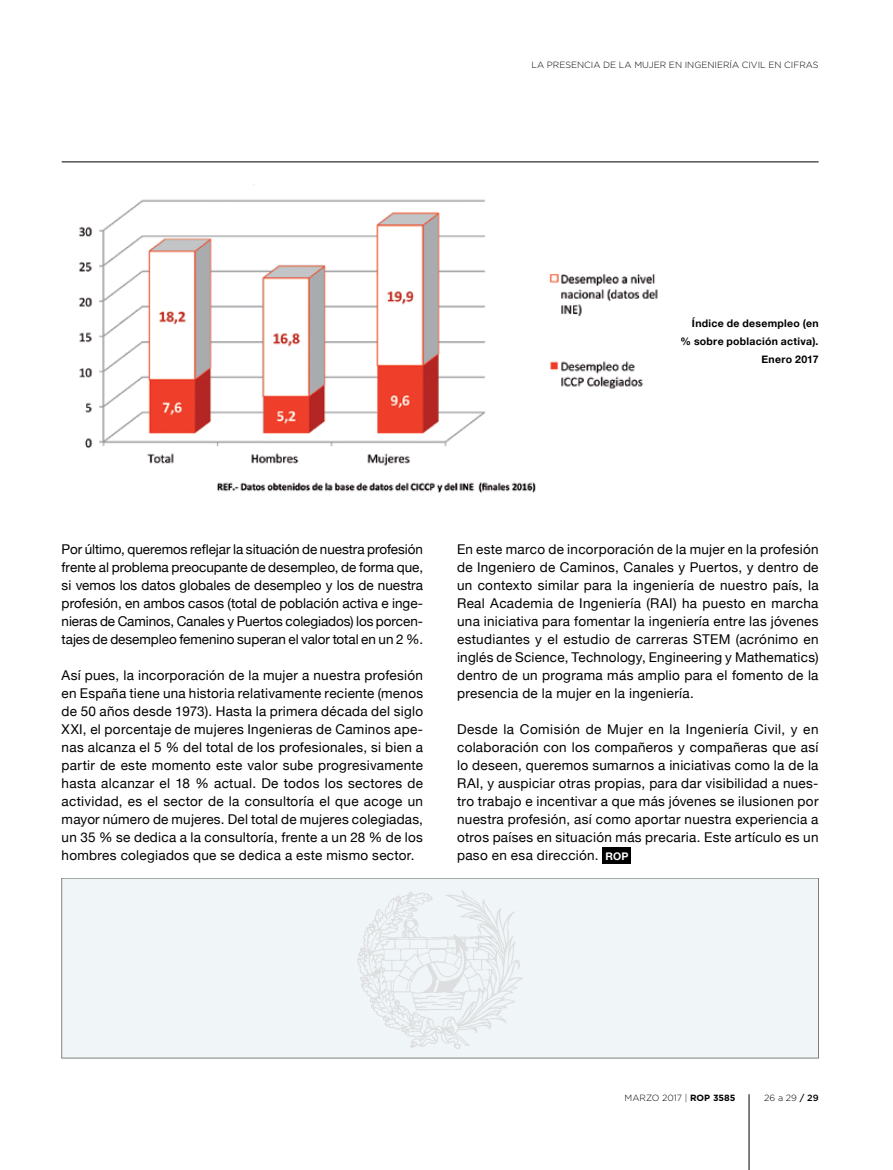
<style>
.page{position:relative;width:893px;height:1170px;background:#fff}
.page>*{position:absolute;margin:0;border:0;box-sizing:border-box;transform-origin:0 0}
.t1{font:13.5px/18px "Helvetica Neue";letter-spacing:.02em;color:#000;text-align:justify}
.t2{font:700 10.5px/18px "Helvetica Neue";letter-spacing:.025em;color:#000;text-align:right}
.t3{font:300 9px "Gotham";color:#000}
.s1{font-weight:700;font-size:10.5px;color:#fff}
.s2{font-weight:700}
.s3{font-weight:500}
</style>
<div class="page">
<hr style="left:749px;top:1094px;width:1px;height:75px;background:#000">
<hr style="left:62px;top:162px;width:757px;height:1px;background:#000">
<img style="left:78px;top:184px;width:580px;height:309px">
<div style="left:603px;top:847px;width:28px;height:16px;background:#000"></div>
<div style="left:62px;top:878px;width:756px;height:179px;background:#f0f5f8"></div>
<img style="left:357px;top:890px;width:166px;height:159px">
<p class="t3" style="left:531px;top:59px;width:289px">LA PRESENCIA DE LA MUJER EN INGENIERÍA CIVIL EN CIFRAS</p>
<p class="t2" style="left:681px;top:314px;width:139px">Índice de desempleo (en % sobre población activa).<br>Enero 2017</p>
<p class="t1" style="left:62px;top:540px;width:363px">Por último, queremos reflejar la situación de nuestra profesión frente al problema preocupante de desempleo, de forma que, si vemos los datos globales de desempleo y los de nuestra profesión, en ambos casos (total de población activa e inge&shy;nieras de Caminos, Canales y Puertos colegiados) los porcen&shy;tajes de desempleo femenino superan el valor total en un 2 %.</p>
<p class="t1" style="left:62px;top:666px;width:363px">Así pues, la incorporación de la mujer a nuestra profesión en España tiene una historia relativamente reciente (menos de 50 años desde 1973). Hasta la primera década del siglo XXI, el porcentaje de mujeres Ingenieras de Caminos ape&shy;nas alcanza el 5 % del total de los profesionales, si bien a partir de este momento este valor sube progresivamente hasta alcanzar el 18 % actual. De todos los sectores de actividad, es el sector de la consultoría el que acoge un mayor número de mujeres. Del total de mujeres colegiadas, un 35 % se dedica a la consultoría, frente a un 28 % de los hombres colegiados que se dedica a este mismo sector.</p>
<p class="t1" style="left:457px;top:540px;width:363px">En este marco de incorporación de la mujer en la profesión de Ingeniero de Caminos, Canales y Puertos, y dentro de un contexto similar para la ingeniería de nuestro país, la Real Academia de Ingeniería (RAI) ha puesto en marcha una iniciativa para fomentar la ingeniería entre las jóvenes estudiantes y el estudio de carreras STEM (acrónimo en inglés de Science, Technology, Engineering y Mathematics) dentro de un programa más amplio para el fomento de la presencia de la mujer en la ingeniería.</p>
<p class="t1" style="left:457px;top:719px;width:363px">Desde la Comisión de Mujer en la Ingeniería Civil, y en colaboración con los compañeros y compañeras que así lo deseen, queremos sumarnos a iniciativas como la de la RAI, y auspiciar otras propias, para dar visibilidad a nues&shy;tro trabajo e incentivar a que más jóvenes se ilusionen por nuestra profesión, así como aportar nuestra experiencia a otros países en situación más precaria. Este artículo es un paso en esa dirección. <span class="s1">ROP</span></p>
<p class="t3" style="left:625px;top:1092px;width:112px">MARZO 2017 | <span class="s2">ROP 3585</span></p>
<p class="t3" style="left:764px;top:1092px;width:56px">26 a 29 <span class="s3">/ 29</span></p>
</div>
